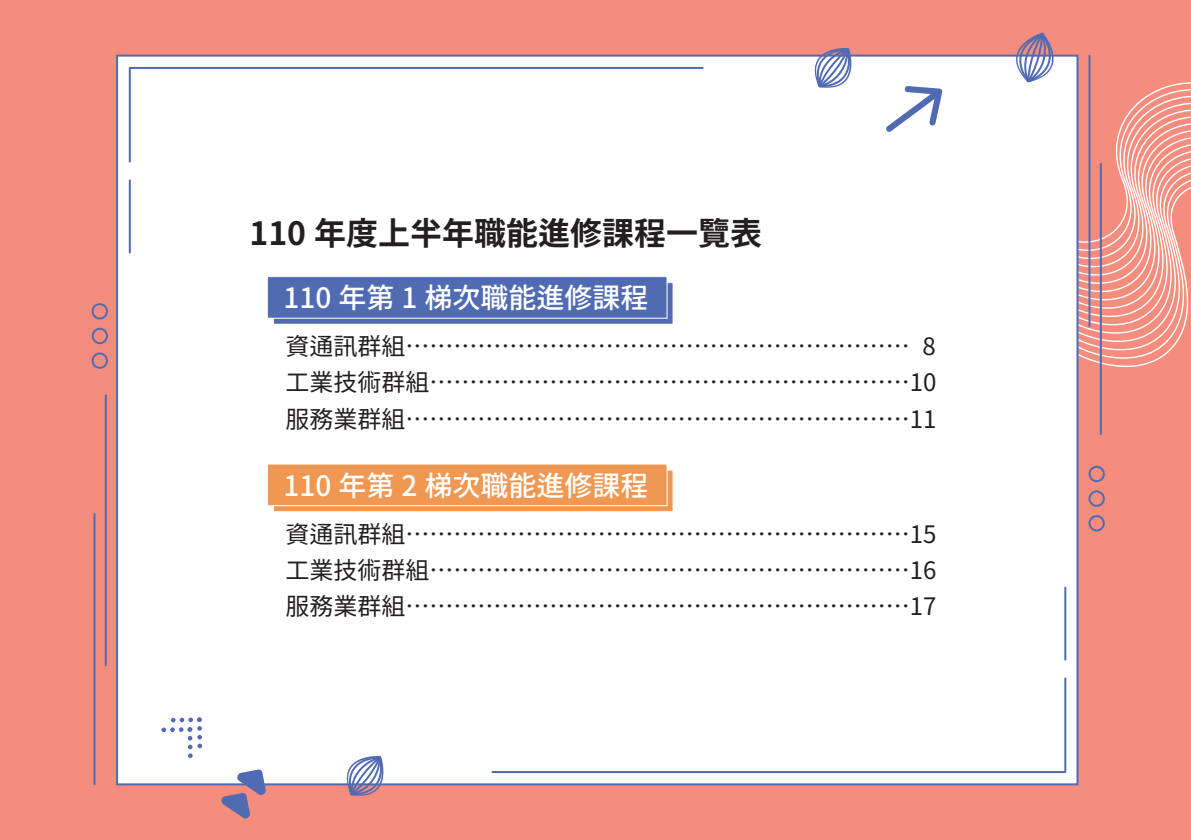
<style>
.page{position:relative;width:1191px;height:840px;background:#fff}
.page>*{position:absolute;margin:0;border:0;box-sizing:border-box;transform-origin:0 0}
.t1{font:32px "Gen Yo Gothic TW Bold TTF";color:#231f20}
.t2{font:28px "Gen Yo Gothic TW Medium TTF";color:#fff}
.t3{font:24px/36px "Gen Yo Gothic TW Regular TTF";color:#231f20;text-align:justify}
</style>
<div class="page">
<div style="left:0;top:0;width:1191px;height:839px;background:#f48d7d"></div>
<div style="left:117px;top:56px;width:960px;height:727px;background:#fff"></div>
<svg style="left:220px;top:769px;width:46px;height:50px"></svg>
<svg style="left:161px;top:717px;width:41px;height:40px"></svg>
<svg style="left:886px;top:86px;width:56px;height:46px"></svg>
<svg style="left:1004px;top:32px;width:187px;height:355px"></svg>
<svg style="left:809px;top:48px;width:49px;height:40px"></svg>
<svg style="left:342px;top:756px;width:48px;height:40px"></svg>
<svg style="left:128px;top:67px;width:576px;height:96px"></svg>
<svg style="left:491px;top:677px;width:576px;height:96px"></svg>
<hr style="left:105px;top:395px;width:2px;height:270px;background:#516bb3">
<hr style="left:93px;top:513px;width:2px;height:270px;background:#516bb3">
<hr style="left:1099px;top:164px;width:2px;height:270px;background:#516bb3">
<hr style="left:1088px;top:56px;width:2px;height:270px;background:#516bb3">
<hr style="left:1064px;top:587px;width:2px;height:72px;background:#516bb3">
<hr style="left:129px;top:180px;width:2px;height:72px;background:#516bb3">
<div style="left:1088px;top:465px;width:16px;height:17px;border:2px solid #516bb3;border-radius:50%"></div>
<div style="left:1088px;top:490px;width:16px;height:16px;border:2px solid #516bb3;border-radius:50%"></div>
<div style="left:1088px;top:515px;width:16px;height:16px;border:2px solid #516bb3;border-radius:50%"></div>
<div style="left:92px;top:303px;width:16px;height:16px;border:2px solid #516bb3;border-radius:50%"></div>
<div style="left:92px;top:327px;width:16px;height:17px;border:2px solid #516bb3;border-radius:50%"></div>
<div style="left:92px;top:352px;width:16px;height:16px;border:2px solid #516bb3;border-radius:50%"></div>
<svg style="left:275px;top:284px;width:396px;height:38px;fill:#516bb3"></svg>
<div style="left:267px;top:276px;width:400px;height:42px;background:#516bb3"></div>
<div style="left:267px;top:276px;width:400px;height:42px;border:1px solid #fff"></div>
<svg style="left:275px;top:471px;width:396px;height:39px;fill:#f09851"></svg>
<div style="left:273px;top:469px;width:400px;height:43px;border:1px solid #fff"></div>
<div style="left:267px;top:464px;width:400px;height:41px;background:#f09851"></div>
<div style="left:267px;top:463px;width:400px;height:43px;border:1px solid #fff"></div>
<h1 class="t1" style="left:249px;top:215px;width:514px">110 年度上半年職能進修課程一覽表</h1>
<p class="t2" style="left:283px;top:282px;width:366px">110 年第 1 梯次職能進修課程</p>
<p class="t3" style="left:285px;top:329px;width:652px">資通訊群組……………………………………………………… 8工業技術群組…………………………………………………… 10服務業群組……………………………………………………… 11</p>
<p class="t2" style="left:283px;top:469px;width:366px">110 年第 2 梯次職能進修課程</p>
<p class="t3" style="left:285px;top:516px;width:652px">資通訊群組………………………………………………………15工業技術群組……………………………………………………16服務業群組………………………………………………………17</p>
</div>
